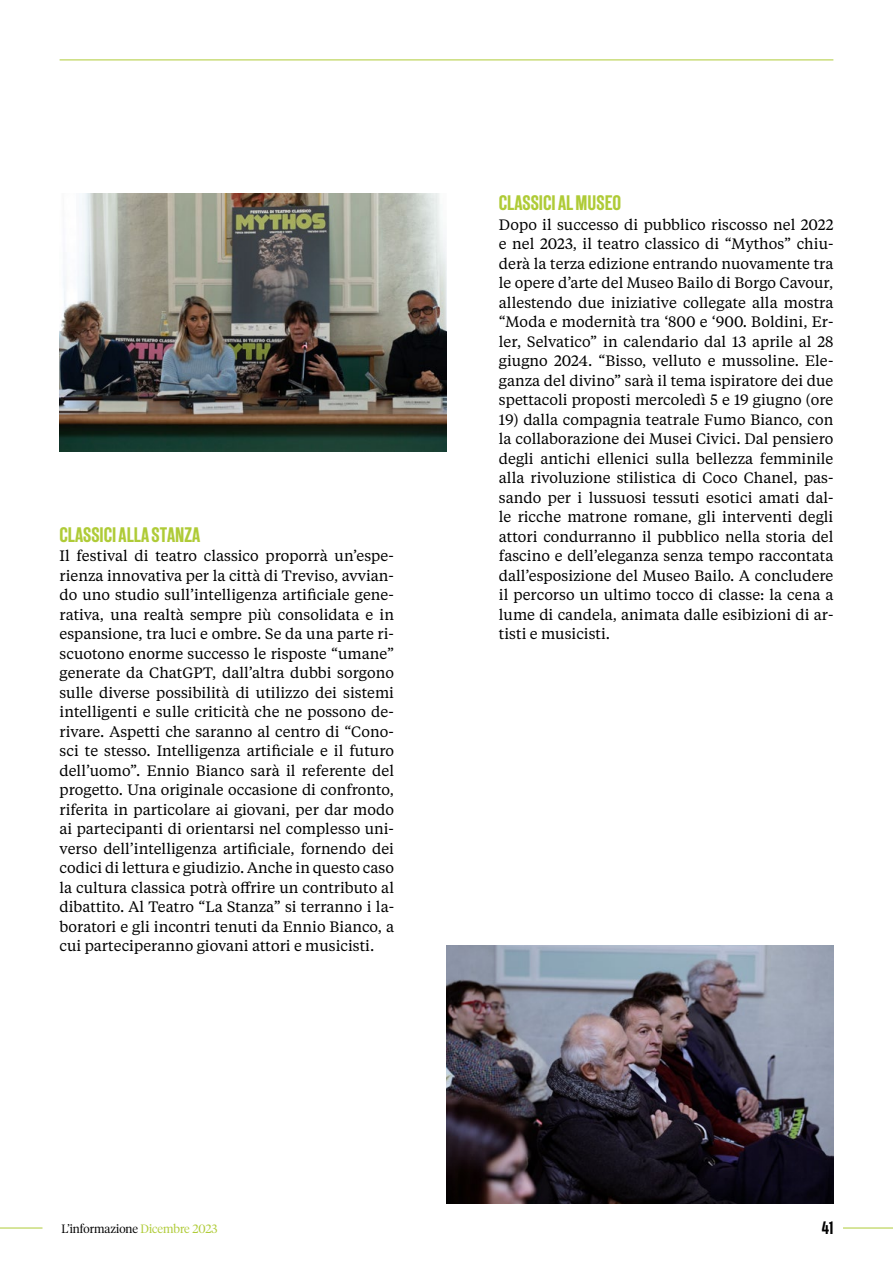
<style>
.page{position:relative;width:893px;height:1263px;background:#fff}
.page>*{position:absolute;margin:0;border:0;box-sizing:border-box;transform-origin:0 0}
.t1{font:500 21px "New Grotesk Square FOUR";color:#afcb37}
.t2{font:500 18px "New Grotesk Square FOUR";color:#000}
.t3{font:15px/19.5px "Tiempos Text";color:#000;text-align:justify}
.t4{font:300 12px "Tiempos Headline";color:#000}
.s1{color:#afcb37}
</style>
<div class="page">
<img style="left:446px;top:945px;width:387px;height:258px">
<img style="left:60px;top:194px;width:386px;height:258px">
<hr style="left:843px;top:1227px;width:50px;height:1px;background:#afcb37">
<hr style="left:60px;top:60px;width:773px;height:1px;background:#afcb37">
<hr style="left:0;top:1227px;width:43px;height:1px;background:#afcb37">
<h1 class="t1" style="left:60px;top:522px;width:142px">CLASSICI ALLA STANZA</h1>
<p class="t3" style="left:60px;top:545px;width:336px">Il festival di teatro classico proporrà un’espe&shy;rienza innovativa per la città di Treviso, avvian&shy;do uno studio sull’intelligenza artificiale gene&shy;rativa, una realtà sempre più consolidata e in espansione, tra luci e ombre. Se da una parte ri&shy;scuotono enorme successo le risposte “umane” generate da ChatGPT, dall’altra dubbi sorgono sulle diverse possibilità di utilizzo dei sistemi intelligenti e sulle criticità che ne possono de&shy;rivare. Aspetti che saranno al centro di “Cono&shy;sci te stesso. Intelligenza artificiale e il futuro dell’uomo”. Ennio Bianco sarà il referente del progetto. Una originale occasione di confronto, riferita in particolare ai giovani, per dar modo ai partecipanti di orientarsi nel complesso uni&shy;verso dell’intelligenza artificiale, fornendo dei codici di lettura e giudizio. Anche in questo caso la cultura classica potrà offrire un contributo al dibattito. Al Teatro “La Stanza” si terranno i la&shy;boratori e gli incontri tenuti da Ennio Bianco, a cui parteciperanno giovani attori e musicisti.</p>
<h1 class="t1" style="left:499px;top:190px;width:124px">CLASSICI AL MUSEO</h1>
<p class="t3" style="left:499px;top:214px;width:336px">Dopo il successo di pubblico riscosso nel 2022 e nel 2023, il teatro classico di “Mythos” chiu&shy;derà la terza edizione entrando nuovamente tra le opere d’arte del Museo Bailo di Borgo Cavour, allestendo due iniziative collegate alla mostra “Moda e modernità tra ‘800 e ‘900. Boldini, Er&shy;ler, Selvatico” in calendario dal 13 aprile al 28 giugno 2024. “Bisso, velluto e mussoline. Ele&shy;ganza del divino” sarà il tema ispiratore dei due spettacoli proposti mercoledì 5 e 19 giugno (ore</p>
<p class="t3" style="left:499px;top:409px;width:336px">19) dalla compagnia teatrale Fumo Bianco, con la collaborazione dei Musei Civici. Dal pensiero degli antichi ellenici sulla bellezza femminile alla rivoluzione stilistica di Coco Chanel, pas&shy;sando per i lussuosi tessuti esotici amati dal&shy;le ricche matrone romane, gli interventi degli attori condurranno il pubblico nella storia del fascino e dell’eleganza senza tempo raccontata dall’esposizione del Museo Bailo. A concludere il percorso un ultimo tocco di classe: la cena a lume di candela, animata dalle esibizioni di ar&shy;tisti e musicisti.</p>
<p class="t4" style="left:61px;top:1220px;width:158px">L’informazione <span class="s1">Dicembre 2023</span></p>
<p class="t2" style="left:822px;top:1216px;width:13px">41</p>
</div>
